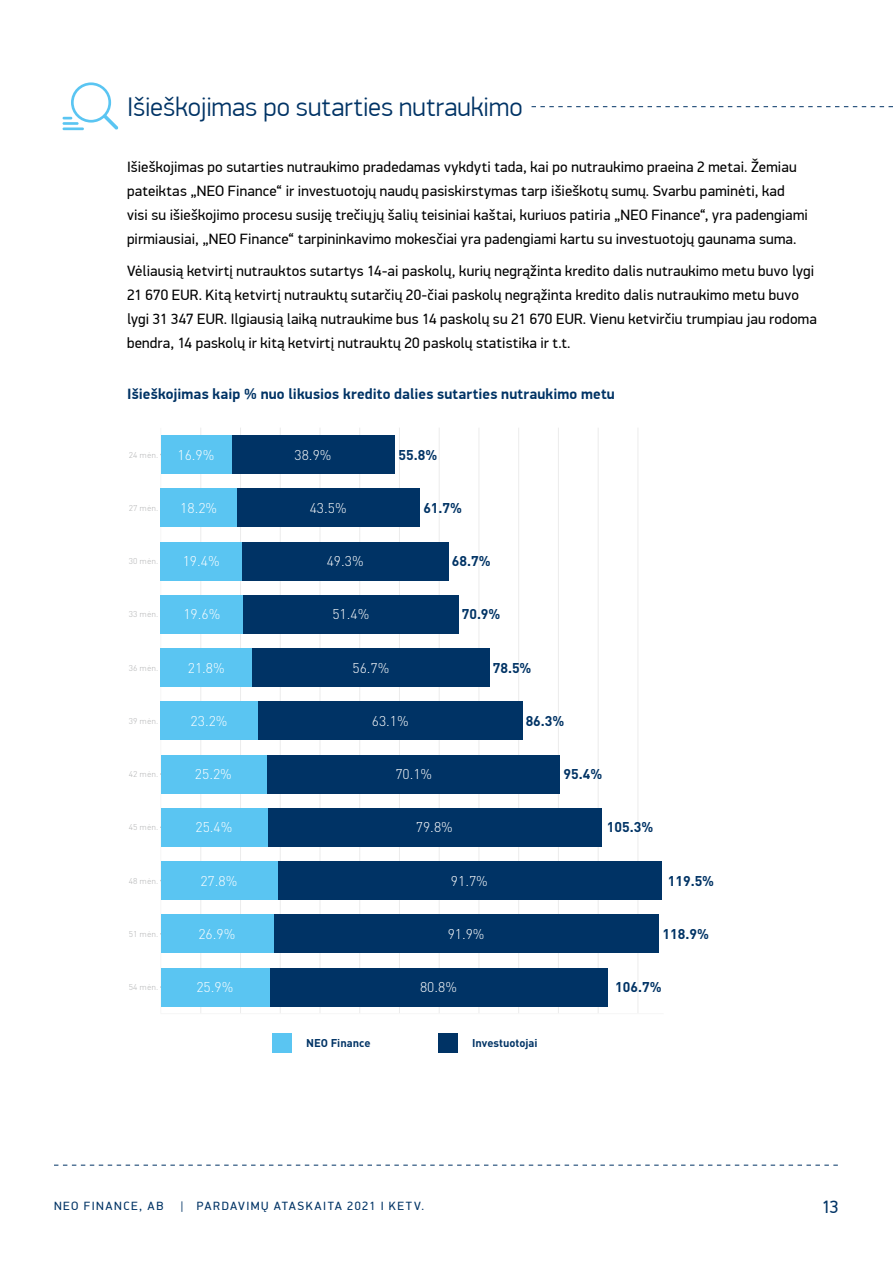
<style>
.page{position:relative;width:893px;height:1263px;background:#fff}
.page>*{position:absolute;margin:0;border:0;box-sizing:border-box;transform-origin:0 0}
.t1{font:300 27px "PF Din Display Pro";letter-spacing:.005em;color:#003365}
.t2{font:18px "PF Din Display Pro";color:#003365}
.t3{font:15px/24px "PF Din Display Pro";letter-spacing:.015em;color:#000}
.t4{font:700 15px "PF Din Display Pro";letter-spacing:.01em;color:#003365}
.t5{font:300 13.95px "DIN Pro";color:#fff}
.t6{font:700 13.95px "DIN Pro";color:#003365}
.t7{font:12px "PF Din Display Pro";letter-spacing:.125em;color:#003365}
.t8{font:700 11.25px "DIN Pro";color:#003365}
.t9{font:300 8.4px "DIN Pro";color:#b1b2b3}
</style>
<div class="page">
<svg style="left:54px;top:1165px;width:784px;height:1px"></svg>
<svg style="left:531px;top:106px;width:362px;height:1px"></svg>
<svg style="left:63px;top:82px;width:55px;height:48px"></svg>
<hr style="left:63px;top:122px;width:16px;height:3px;background:#5ac5f2">
<hr style="left:63px;top:127px;width:21px;height:3px;background:#5ac5f2">
<hr style="left:200px;top:428px;width:1px;height:586px;background:#ececec">
<hr style="left:240px;top:428px;width:1px;height:586px;background:#ececec">
<hr style="left:280px;top:428px;width:1px;height:586px;background:#ececec">
<hr style="left:320px;top:428px;width:1px;height:586px;background:#ececec">
<hr style="left:359px;top:428px;width:1px;height:586px;background:#ececec">
<hr style="left:399px;top:428px;width:1px;height:586px;background:#ececec">
<hr style="left:439px;top:428px;width:1px;height:586px;background:#ececec">
<hr style="left:479px;top:428px;width:1px;height:586px;background:#ececec">
<hr style="left:518px;top:428px;width:1px;height:586px;background:#ececec">
<hr style="left:558px;top:428px;width:1px;height:586px;background:#ececec">
<hr style="left:598px;top:428px;width:1px;height:586px;background:#ececec">
<hr style="left:638px;top:428px;width:1px;height:586px;background:#ececec">
<hr style="left:161px;top:1013px;width:503px;height:1px;background:#f6f6f6">
<hr style="left:161px;top:428px;width:1px;height:586px;background:#f6f6f6">
<div style="left:232px;top:435px;width:163px;height:39px;background:#003365"></div>
<div style="left:237px;top:489px;width:182px;height:38px;background:#003365"></div>
<div style="left:242px;top:542px;width:207px;height:38px;background:#003365"></div>
<div style="left:243px;top:595px;width:215px;height:38px;background:#003365"></div>
<div style="left:252px;top:648px;width:238px;height:39px;background:#003365"></div>
<div style="left:258px;top:702px;width:264px;height:38px;background:#003365"></div>
<div style="left:266px;top:755px;width:294px;height:38px;background:#003365"></div>
<div style="left:267px;top:808px;width:335px;height:38px;background:#003365"></div>
<div style="left:277px;top:861px;width:384px;height:39px;background:#003365"></div>
<div style="left:274px;top:915px;width:385px;height:38px;background:#003365"></div>
<div style="left:269px;top:968px;width:339px;height:38px;background:#003365"></div>
<div style="left:161px;top:435px;width:71px;height:39px;background:#5ac5f2"></div>
<div style="left:161px;top:489px;width:76px;height:38px;background:#5ac5f2"></div>
<div style="left:161px;top:542px;width:81px;height:38px;background:#5ac5f2"></div>
<div style="left:161px;top:595px;width:82px;height:38px;background:#5ac5f2"></div>
<div style="left:161px;top:648px;width:91px;height:39px;background:#5ac5f2"></div>
<div style="left:161px;top:702px;width:97px;height:38px;background:#5ac5f2"></div>
<div style="left:161px;top:755px;width:105px;height:38px;background:#5ac5f2"></div>
<div style="left:161px;top:808px;width:106px;height:38px;background:#5ac5f2"></div>
<div style="left:161px;top:861px;width:116px;height:39px;background:#5ac5f2"></div>
<div style="left:161px;top:915px;width:113px;height:38px;background:#5ac5f2"></div>
<div style="left:161px;top:968px;width:108px;height:38px;background:#5ac5f2"></div>
<div style="left:272px;top:1032px;width:20px;height:20px;background:#5ac5f2"></div>
<div style="left:438px;top:1032px;width:20px;height:20px;background:#003365"></div>
<h1 class="t1" style="left:127px;top:92px;width:397px">Išieškojimas po sutarties nutraukimo</h1>
<p class="t3" style="left:127px;top:155px;width:682px">Išieškojimas po sutarties nutraukimo pradedamas vykdyti tada, kai po nutraukimo praeina 2 metai. Žemiau pateiktas „NEO Finance“ ir investuotojų naudų pasiskirstymas tarp išieškotų sumų. Svarbu paminėti, kad visi su išieškojimo procesu susiję trečiųjų šalių teisiniai kaštai, kuriuos patiria „NEO Finance“, yra padengiami pirmiausiai, „NEO Finance“ tarpininkavimo mokesčiai yra padengiami kartu su investuotojų gaunama suma.</p>
<p class="t3" style="left:127px;top:259px;width:691px">Vėliausią ketvirtį nutrauktos sutartys 14-ai paskolų, kurių negrąžinta kredito dalis nutraukimo metu buvo lygi 21 670 EUR. Kitą ketvirtį nutrauktų sutarčių 20-čiai paskolų negrąžinta kredito dalis nutraukimo metu buvo lygi 31 347 EUR. Ilgiausią laiką nutraukime bus 14 paskolų su 21 670 EUR. Vienu ketvirčiu trumpiau jau rodoma bendra, 14 paskolų ir kitą ketvirtį nutrauktų 20 paskolų statistika ir t.t.</p>
<p class="t4" style="left:127px;top:385px;width:489px">Išieškojimas kaip % nuo likusios kredito dalies sutarties nutraukimo metu</p>
<p class="t9" style="left:129px;top:449px;width:31px">24 mėn.</p>
<p class="t5" style="left:177px;top:445px;width:38px">16.9%</p>
<p class="t5" style="left:295px;top:445px;width:38px">38.9%</p>
<p class="t6" style="left:399px;top:445px;width:40px">55.8%</p>
<p class="t9" style="left:129px;top:502px;width:31px">27 mėn.</p>
<p class="t5" style="left:180px;top:498px;width:38px">18.2%</p>
<p class="t5" style="left:310px;top:498px;width:38px">43.5%</p>
<p class="t6" style="left:423px;top:498px;width:40px">61.7%</p>
<p class="t9" style="left:129px;top:555px;width:31px">30 mėn.</p>
<p class="t5" style="left:183px;top:551px;width:38px">19.4%</p>
<p class="t5" style="left:327px;top:551px;width:38px">49.3%</p>
<p class="t6" style="left:452px;top:551px;width:40px">68.7%</p>
<p class="t9" style="left:129px;top:608px;width:31px">33 mėn.</p>
<p class="t5" style="left:183px;top:605px;width:38px">19.6%</p>
<p class="t5" style="left:332px;top:605px;width:38px">51.4%</p>
<p class="t6" style="left:462px;top:605px;width:40px">70.9%</p>
<p class="t9" style="left:129px;top:662px;width:31px">36 mėn.</p>
<p class="t5" style="left:188px;top:658px;width:38px">21.8%</p>
<p class="t5" style="left:352px;top:658px;width:38px">56.7%</p>
<p class="t6" style="left:493px;top:658px;width:40px">78.5%</p>
<p class="t9" style="left:129px;top:715px;width:31px">39 mėn.</p>
<p class="t5" style="left:191px;top:711px;width:38px">23.2%</p>
<p class="t5" style="left:372px;top:711px;width:38px">63.1%</p>
<p class="t6" style="left:526px;top:711px;width:40px">86.3%</p>
<p class="t9" style="left:129px;top:768px;width:31px">42 mėn.</p>
<p class="t5" style="left:195px;top:764px;width:38px">25.2%</p>
<p class="t5" style="left:395px;top:764px;width:38px">70.1%</p>
<p class="t6" style="left:564px;top:764px;width:40px">95.4%</p>
<p class="t9" style="left:129px;top:821px;width:31px">45 mėn.</p>
<p class="t5" style="left:195px;top:818px;width:38px">25.4%</p>
<p class="t5" style="left:416px;top:818px;width:38px">79.8%</p>
<p class="t6" style="left:607px;top:818px;width:48px">105.3%</p>
<p class="t9" style="left:129px;top:875px;width:31px">48 mėn.</p>
<p class="t5" style="left:200px;top:871px;width:38px">27.8%</p>
<p class="t5" style="left:451px;top:871px;width:38px">91.7%</p>
<p class="t6" style="left:668px;top:871px;width:48px">119.5%</p>
<p class="t9" style="left:129px;top:928px;width:31px">51 mėn.</p>
<p class="t5" style="left:198px;top:924px;width:38px">26.9%</p>
<p class="t5" style="left:448px;top:924px;width:38px">91.9%</p>
<p class="t6" style="left:663px;top:924px;width:48px">118.9%</p>
<p class="t9" style="left:129px;top:981px;width:31px">54 mėn.</p>
<p class="t5" style="left:196px;top:977px;width:38px">25.9%</p>
<p class="t5" style="left:420px;top:977px;width:38px">80.8%</p>
<p class="t6" style="left:615px;top:977px;width:48px">106.7%</p>
<p class="t8" style="left:306px;top:1035px;width:66px">NEO Finance</p>
<p class="t8" style="left:472px;top:1035px;width:67px">Investuotojai</p>
<p class="t7" style="left:54px;top:1198px;width:111px">NEO FINANCE, AB</p>
<p class="t7" style="left:181px;top:1198px;width:245px">| PARDAVIMŲ ATASKAITA 2021 I KETV.</p>
<p class="t2" style="left:822px;top:1196px;width:19px">13</p>
</div>
